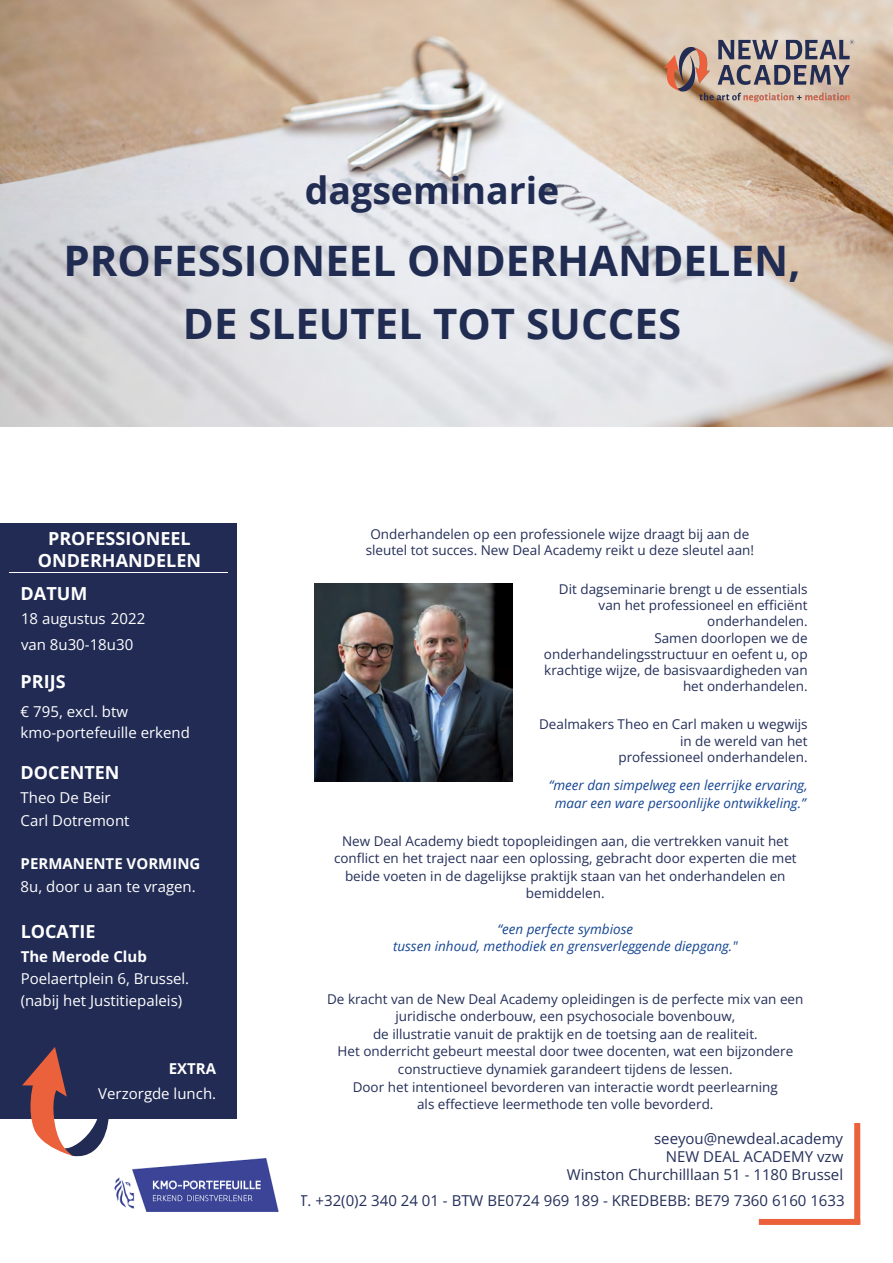
<style>
.page{position:relative;width:893px;height:1263px;background:#fff}
.page>*{position:absolute;margin:0;border:0;box-sizing:border-box;transform-origin:0 0}
.t1{font:700 42px/62.6px "Open Sans";color:#212c53;text-align:center}
.t2{font:700 37.5px "Open Sans";color:#212c53}
.t3{font:700 18px/21.6px "Open Sans";color:#fff;text-align:center}
.t4{font:700 18px "Open Sans";color:#fff}
.t5{font:15px/25.5px "Open Sans";color:#fff}
.t6{font:15px/18px "Open Sans";color:#242f59;text-align:right}
.t7{font:700 15px "Open Sans";color:#fff}
.t8{font:700 15px "Open Sans";color:#fff}
.t9{font:13.5px/17.5px "Open Sans";color:#242f59;text-align:center}
.t10{font:italic 13.5px/17.5px "Open Sans";color:#174793;text-align:center}
.s1{font-style:inherit}
</style>
<div class="page">
<div style="left:759px;top:1219px;width:101px;height:6px;background:#eb613b"></div>
<div style="left:854px;top:1123px;width:6px;height:101px;background:#eb613b"></div>
<img style="left:114px;top:1158px;width:165px;height:54px">
<img style="left:0;top:1px;width:893px;height:426px">
<img style="left:657px;top:38px;width:200px;height:66px">
<div style="left:1px;top:524px;width:236px;height:595px;background:#212b54"></div>
<svg style="left:22px;top:1047px;width:87px;height:110px"></svg>
<hr style="left:10px;top:572px;width:218px;height:1px;background:#fff">
<img style="left:314px;top:583px;width:198px;height:199px">
<h2 class="t2" style="left:305px;top:164px;width:256px">dagseminarie</h2>
<h1 class="t1" style="left:64px;top:229px;width:738px">PROFESSIONEEL ONDERHANDELEN<span class="s1">,<br>DE SLEUTEL TOT SUCCES</span></h1>
<h3 class="t3" style="left:38px;top:527px;width:165px">PROFESSIONEEL<br>ONDERHANDELEN</h3>
<h3 class="t4" style="left:21px;top:581px;width:68px">DATUM</h3>
<p class="t5" style="left:21px;top:605px;width:126px">18 augustus 2022 van 8u30-18u30</p>
<h3 class="t4" style="left:21px;top:669px;width:47px">PRIJS</h3>
<p class="t5" style="left:21px;top:700px;width:171px;line-height:21px">€ 795, excl. btw kmo-portefeuille erkend</p>
<h3 class="t4" style="left:21px;top:760px;width:100px">DOCENTEN</h3>
<p class="t5" style="left:21px;top:786px;width:110px;line-height:22.5px">Theo De Beir<br>Carl Dotremont</p>
<p class="t7" style="left:21px;top:853px;width:181px">PERMANENTE VORMING</p>
<p class="t5" style="left:21px;top:873px;width:176px">8u, door u aan te vragen.</p>
<h3 class="t4" style="left:21px;top:919px;width:76px">LOCATIE</h3>
<p class="t8" style="left:21px;top:946px;width:128px">The Merode Club</p>
<p class="t5" style="left:21px;top:967px;width:170px;line-height:22px">Poelaertplein 6, Brussel. (nabij het Justitiepaleis)</p>
<p class="t7" style="left:169px;top:1058px;width:49px">EXTRA</p>
<p class="t5" style="left:98px;top:1080px;width:119px">Verzorgde lunch.</p>
<p class="t9" style="left:366px;top:526px;width:390px;line-height:16.2px">Onderhandelen op een professionele wijze draagt bij aan de sleutel tot succes. New Deal Academy reikt u deze sleutel aan!</p>
<p class="t9" style="left:544px;top:581px;width:265px;line-height:16.2px;text-align:right">Dit dagseminarie brengt u de essentials van het professioneel en efficiënt onderhandelen.<br>Samen doorlopen we de onderhandelingsstructuur en oefent u, op krachtige wijze, de basisvaardigheden van het onderhandelen.</p>
<p class="t9" style="left:539px;top:716px;width:270px;line-height:16.5px;text-align:right">Dealmakers Theo en Carl maken u wegwijs in de wereld van het<br>professioneel onderhandelen.</p>
<p class="t10" style="left:549px;top:776px;width:260px"><span class="s1">“</span>meer dan simpelweg een leerrijke ervaring, maar een ware persoonlijke ontwikkeling.<span class="s1">”</span></p>
<p class="t9" style="left:334px;top:832px;width:464px">New Deal Academy biedt topopleidingen aan, die vertrekken vanuit het conflict en het traject naar een oplossing, gebracht door experten die met beide voeten in de dagelijkse praktijk staan van het onderhandelen en bemiddelen.</p>
<p class="t10" style="left:393px;top:919px;width:346px">“een perfecte symbiose<br>tussen inhoud, methodiek en grensverleggende diepgang."</p>
<p class="t9" style="left:327px;top:990px;width:478px">De kracht van de New Deal Academy opleidingen is de perfecte mix van een juridische onderbouw, een psychosociale bovenbouw,<br>de illustratie vanuit de praktijk en de toetsing aan de realiteit.<br>Het onderricht gebeurt meestal door twee docenten, wat een bijzondere constructieve dynamiek garandeert tijdens de lessen.<br>Door het intentioneel bevorderen van interactie wordt peerlearning<br>als effectieve leermethode ten volle bevorderd.</p>
<p class="t6" style="left:567px;top:1129px;width:278px">seeyou@newdeal.academy<br>NEW DEAL ACADEMY vzw<br>Winston Churchilllaan 51 - 1180 Brussel</p>
<p class="t6" style="left:299px;top:1191px;width:547px">T. +32(0)2 340 24 01 - BTW BE0724 969 189 - KREDBEBB: BE79 7360 6160 1633</p>
</div>
